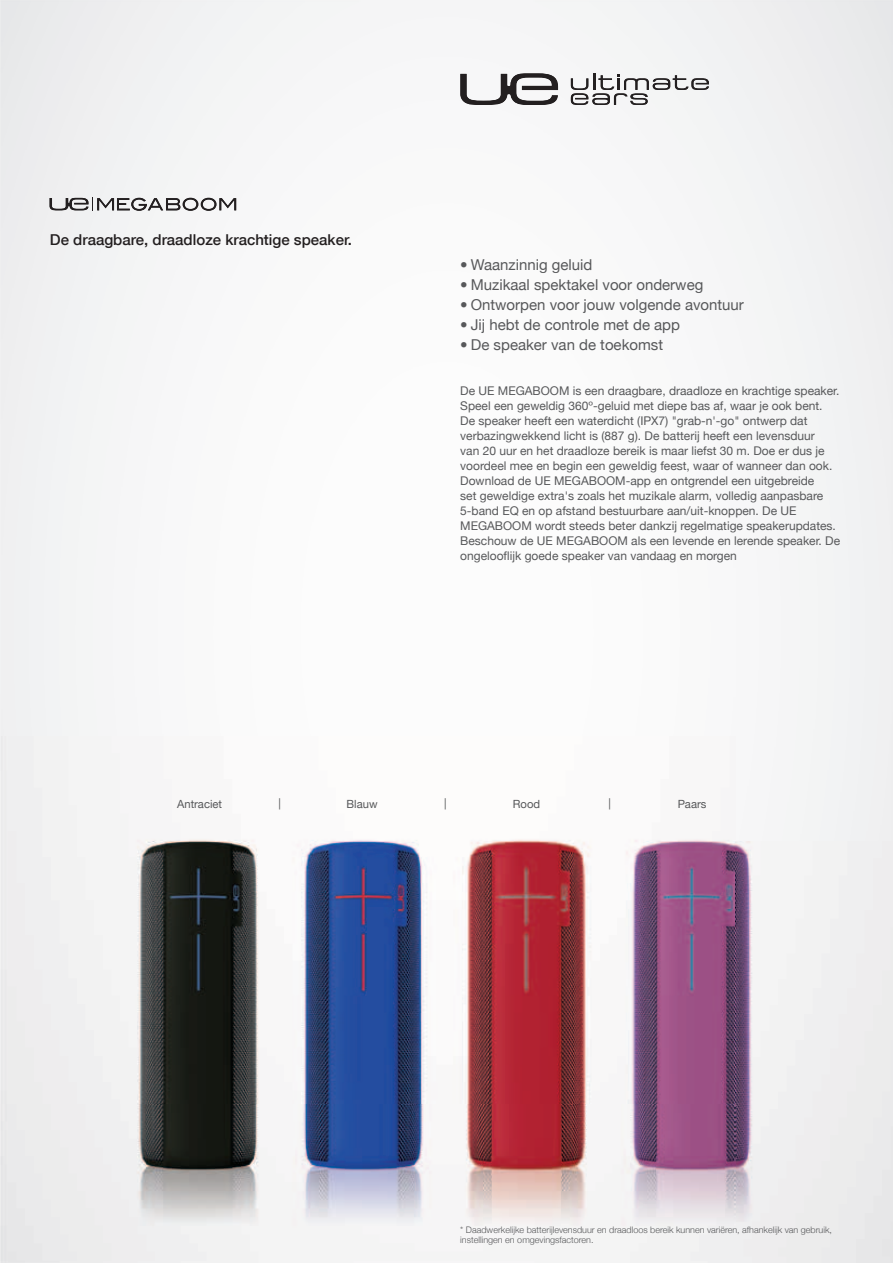
<style>
.page{position:relative;width:893px;height:1263px;background:#fff}
.page>*{position:absolute;margin:0;border:0;box-sizing:border-box;transform-origin:0 0}
.t1{font:15px "Helvetica Neue";color:#57585a}
.t2{font:500 15px "Helvetica Neue";color:#231f20}
.t3{font:12px/15px "Helvetica Neue";color:#57585a}
.t4{font:11.25px "Helvetica Neue";color:#57585a}
.t5{font:300 9px/10.1px "Helvetica Neue";color:#57585a}
</style>
<div class="page">
<img style="left:0;top:0;width:893px;height:1263px">
<svg style="left:49px;top:198px;width:187px;height:13px"></svg>
<img style="left:131px;top:198px;width:32px;height:13px">
<img style="left:166px;top:198px;width:14px;height:12px">
<img style="left:183px;top:198px;width:15px;height:13px">
<img style="left:201px;top:198px;width:16px;height:13px">
<img style="left:219px;top:198px;width:17px;height:12px">
<img style="left:460px;top:73px;width:98px;height:32px">
<svg style="left:571px;top:74px;width:138px;height:31px"></svg>
<p class="t2" style="left:50px;top:228px;width:304px">De draagbare, draadloze krachtige speaker.</p>
<p class="t1" style="left:460px;top:252px;width:134px">• Waanzinnig geluid</p>
<p class="t1" style="left:460px;top:272px;width:245px">• Muzikaal spektakel voor onderweg</p>
<p class="t1" style="left:460px;top:292px;width:285px">• Ontworpen voor jouw volgende avontuur</p>
<p class="t1" style="left:460px;top:312px;width:221px">• Jij hebt de controle met de app</p>
<p class="t1" style="left:460px;top:332px;width:204px">• De speaker van de toekomst</p>
<p class="t3" style="left:460px;top:382px;width:381px">De UE MEGABOOM is een draagbare, draadloze en krachtige speaker.<br>Speel een geweldig 360º-geluid met diepe bas af, waar je ook bent.<br>De speaker heeft een waterdicht (IPX7) "grab-n'-go" ontwerp dat verbazingwekkend licht is (887 g). De batterij heeft een levensduur<br>van 20 uur en het draadloze bereik is maar liefst 30 m. Doe er dus je voordeel mee en begin een geweldig feest, waar of wanneer dan ook.<br>Download de UE MEGABOOM-app en ontgrendel een uitgebreide<br>set geweldige extra's zoals het muzikale alarm, volledig aanpasbare 5-band EQ en op afstand bestuurbare aan/uit-knoppen. De UE MEGABOOM wordt steeds beter dankzij regelmatige speakerupdates.<br>Beschouw de UE MEGABOOM als een levende en lerende speaker. De ongelooflijk goede speaker van vandaag en morgen</p>
<p class="t4" style="left:279px;top:793px;width:4px">|</p>
<p class="t4" style="left:444px;top:793px;width:4px">|</p>
<p class="t4" style="left:609px;top:793px;width:4px">|</p>
<p class="t4" style="left:177px;top:794px;width:46px">Antraciet</p>
<p class="t4" style="left:346px;top:794px;width:33px">Blauw</p>
<p class="t4" style="left:513px;top:794px;width:29px">Rood</p>
<p class="t4" style="left:678px;top:794px;width:30px">Paars</p>
<p class="t5" style="left:460px;top:1224px;width:373px">* Daadwerkelijke batterijlevensduur en draadloos bereik kunnen variëren, afhankelijk van gebruik, instellingen en omgevingsfactoren.</p>
</div>
